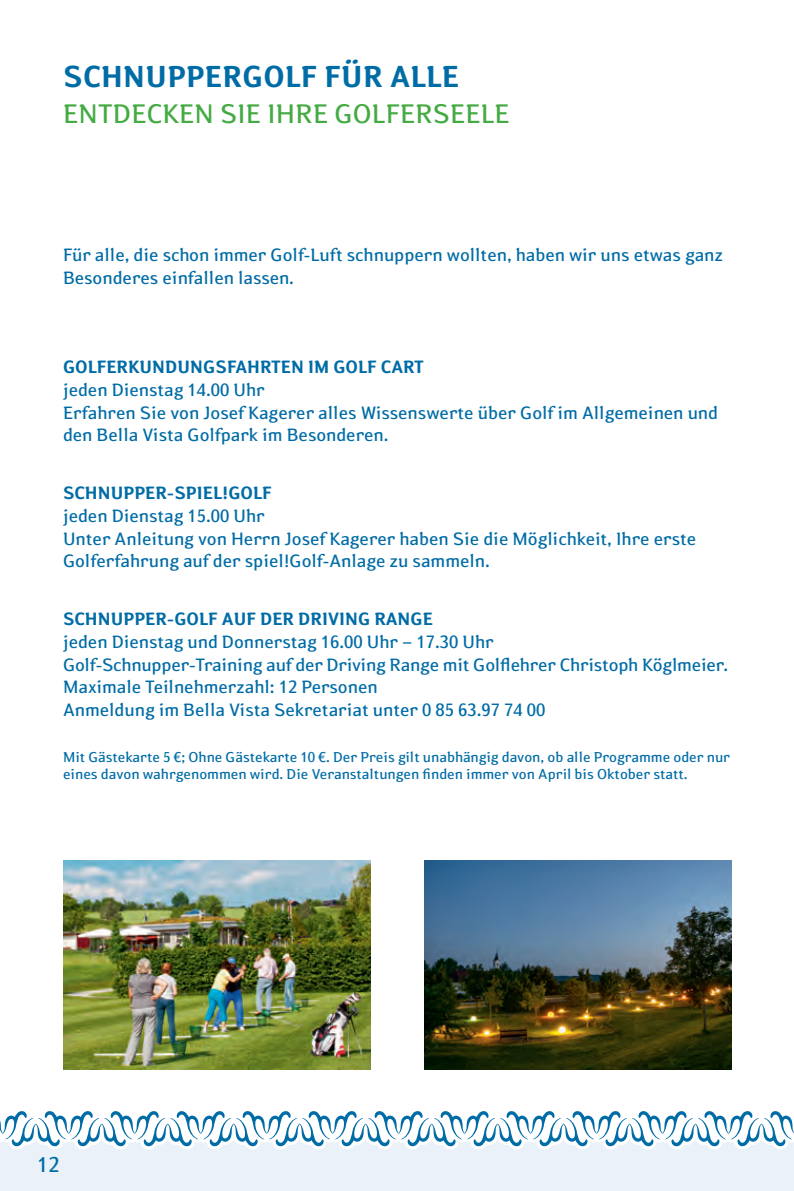
<style>
.page{position:relative;width:794px;height:1191px;background:#fff}
.page>*{position:absolute;margin:0;border:0;box-sizing:border-box;transform-origin:0 0}
.t1{font:700 29.75px "Bad Birnbach Susan";letter-spacing:.01em;color:#006ca6}
.t2{font:26.25px "Bad Birnbach Susan";letter-spacing:.01em;color:#44aa42}
.t3{font:21px "Bad Birnbach Susan";color:#006ca6}
.t4{font:17.5px/22.8px "Bad Birnbach Susan";color:#006ca6}
.t5{font:700 17.5px "Bad Birnbach Susan";color:#006ca6}
.t6{font:14px/16.8px "Bad Birnbach Susan";color:#006ca6}
</style>
<div class="page">
<img style="left:63px;top:861px;width:308px;height:208px">
<img style="left:424px;top:861px;width:308px;height:208px">
<div style="left:0;top:1126px;width:794px;height:65px;background:#eaf1f9"></div>
<svg style="left:0;top:1111px;width:794px;height:38px"></svg>
<h1 class="t1" style="left:63px;top:57px;width:397px">SCHNUPPERGOLF FÜR ALLE</h1>
<h2 class="t2" style="left:63px;top:97px;width:448px">ENTDECKEN SIE IHRE GOLFERSEELE</h2>
<p class="t4" style="left:63px;top:244px;width:661px">Für alle, die schon immer Golf-Luft schnuppern wollten, haben wir uns etwas ganz<br>Besonderes einfallen lassen.</p>
<p class="t5" style="left:63px;top:355px;width:362px">GOLFERKUNDUNGSFAHRTEN IM GOLF CART</p>
<p class="t4" style="left:63px;top:378px;width:656px">jeden Dienstag 14.00 Uhr<br>Erfahren Sie von Josef Kagerer alles Wissenswerte über Golf im Allgemeinen und den Bella Vista Golfpark im Besonderen.</p>
<p class="t5" style="left:63px;top:481px;width:210px">SCHNUPPER-SPIEL!GOLF</p>
<p class="t4" style="left:63px;top:504px;width:634px">jeden Dienstag 15.00 Uhr<br>Unter Anleitung von Herrn Josef Kagerer haben Sie die Möglichkeit, Ihre erste<br>Golferfahrung auf der spiel!Golf-Anlage zu sammeln.</p>
<p class="t5" style="left:63px;top:607px;width:371px">SCHNUPPER-GOLF AUF DER DRIVING RANGE</p>
<p class="t4" style="left:63px;top:630px;width:666px">jeden Dienstag und Donnerstag 16.00 Uhr – 17.30 Uhr<br>Golf-Schnupper-Training auf der Driving Range mit Golflehrer Christoph Köglmeier.<br>Maximale Teilnehmerzahl: 12 Personen<br>Anmeldung im Bella Vista Sekretariat unter 0 85 63.97 74 00</p>
<p class="t6" style="left:63px;top:748px;width:668px">Mit Gästekarte 5 €; Ohne Gästekarte 10 €. Der Preis gilt unabhängig davon, ob alle Programme oder nur eines davon wahrgenommen wird. Die Veranstaltungen finden immer von April bis Oktober statt.</p>
<p class="t3" style="left:37px;top:1151px;width:24px">12</p>
</div>
